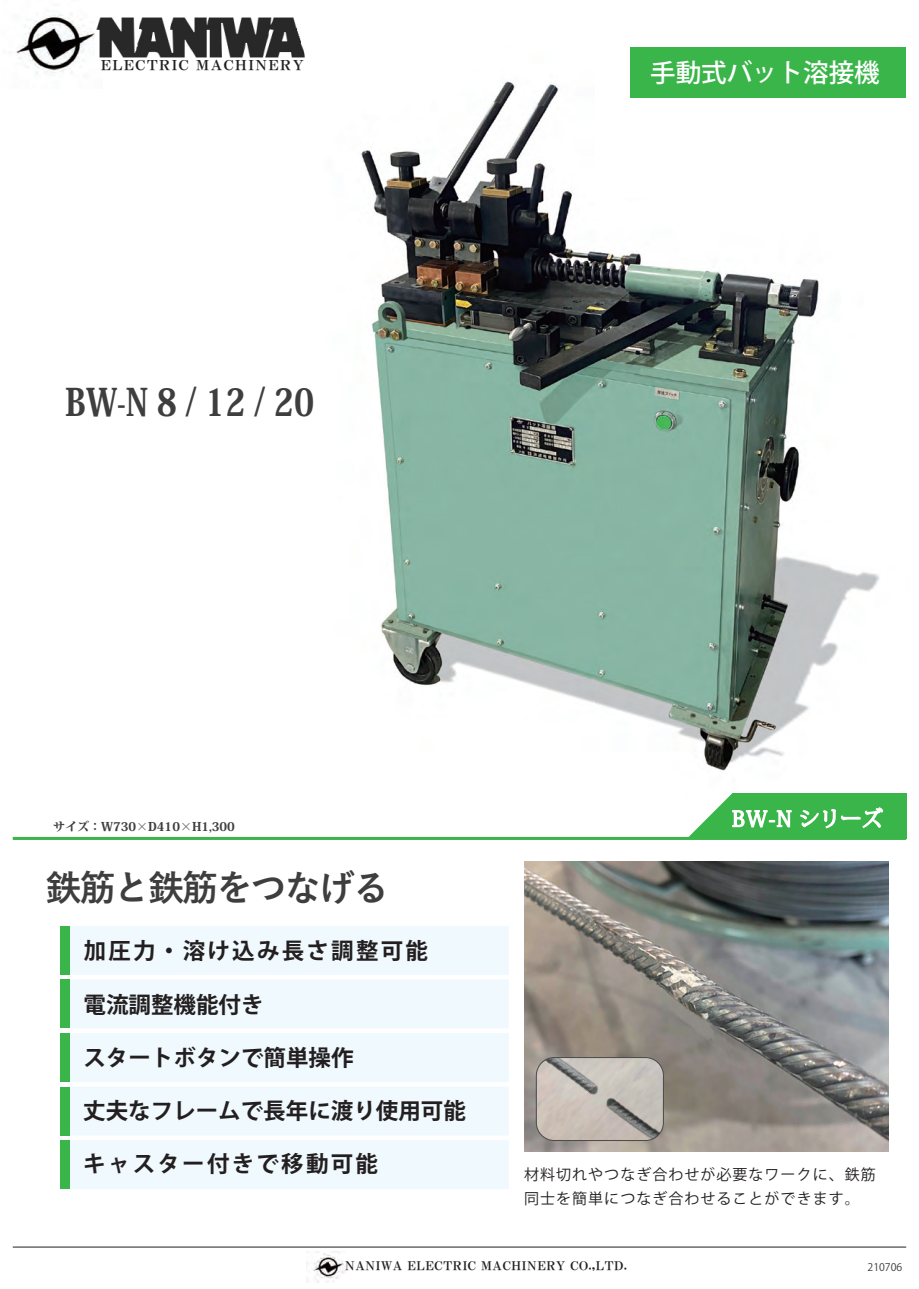
<style>
.page{position:relative;width:919px;height:1289px;background:#fff}
.page>*{position:absolute;margin:0;border:0;box-sizing:border-box;transform-origin:0 0}
.t1{font:800 37.5px "Koz Min Pr 6 N";color:#3e3e3f;scale:.84 1}
.t2{font:700 36px "Yu Gothic";letter-spacing:-.05em;color:#3e3e3f}
.t3{font:500 25.5px "Koz Go Pr 6 N";color:#fff}
.t4{font:700 22.5px "Koz Go Pr 6 N";color:#231f20}
.t5{font:700 22.5px "Koz Go Pr 6 N";letter-spacing:.1em;color:#231f20}
.t6{font:15px/24px "Koz Go Pr 6 N";letter-spacing:.07em;color:#231f20}
.t7{font:13.65px "HGP Mincho E";letter-spacing:.1em;color:#231f20}
.t8{font:12px "HGP Mincho E";letter-spacing:.05em;color:#231f20;scale:.95 1}
.t9{font:800 12px "Koz Min Pr 6 N";color:#3e3e3f}
.t10{font:10.5px "Koz Go Pro";color:#3e3e3f}
</style>
<div class="page">
<img style="left:365px;top:81px;width:542px;height:734px">
<hr style="left:13px;top:837px;width:893px;height:3px;background:#3ab54a">
<div style="left:630px;top:47px;width:276px;height:50px;background:#3ab54a"></div>
<div style="left:732px;top:793px;width:174px;height:45px;background:#3ab54a"></div>
<svg style="left:687px;top:793px;width:105px;height:44px"></svg>
<svg style="left:798px;top:779px;width:85px;height:50px"></svg>
<hr style="left:13px;top:1246px;width:893px;height:1px;background:#231f20">
<img style="left:307px;top:1251px;width:38px;height:31px">
<div style="left:58px;top:921px;width:455px;height:58px;background:#f0f9fd;border:4px solid #fff"></div>
<div style="left:58px;top:974px;width:455px;height:59px;background:#f0f9fd;border:4px solid #fff"></div>
<div style="left:58px;top:1028px;width:455px;height:58px;background:#f0f9fd;border:4px solid #fff"></div>
<div style="left:58px;top:1082px;width:455px;height:58px;background:#f0f9fd;border:4px solid #fff"></div>
<div style="left:58px;top:1135px;width:455px;height:58px;background:#f0f9fd;border:4px solid #fff"></div>
<div style="left:61px;top:926px;width:9px;height:48px;background:#3ab54a"></div>
<div style="left:61px;top:979px;width:9px;height:49px;background:#3ab54a"></div>
<div style="left:61px;top:1033px;width:9px;height:48px;background:#3ab54a"></div>
<div style="left:61px;top:1086px;width:9px;height:49px;background:#3ab54a"></div>
<div style="left:61px;top:1140px;width:9px;height:49px;background:#3ab54a"></div>
<img style="left:524px;top:861px;width:364px;height:290px">
<img style="left:536px;top:1057px;width:127px;height:83px">
<div style="left:536px;top:1057px;width:127px;height:83px;border:1px solid #494a4b;border-radius:18px"></div>
<img style="left:361px;top:81px;width:29px;height:84px">
<img style="left:10px;top:13px;width:85px;height:63px">
<img style="left:96px;top:17px;width:209px;height:41px">
<p class="t7" style="left:101px;top:59px;width:205px">ＥＬＥＣＴＲＩＣ ＭＡＣＨＩＮＥＲＹ</p>
<h1 class="t1" style="left:65px;top:381px;width:298px">BW-N 8 / 12 / 20</h1>
<h3 class="t3" style="left:650px;top:58px;width:231px">手動式バット溶接機</h3>
<p class="t9" style="left:53px;top:819px;width:183px">サイズ：W730×D410×H1,300</p>
<h2 class="t2" style="left:45px;top:867px;width:345px">鉄筋と鉄筋をつなげる</h2>
<h3 class="t5" style="left:84px;top:938px;width:346px">加圧力・溶け込み長さ調整可能</h3>
<h3 class="t4" style="left:84px;top:991px;width:182px">電流調整機能付き</h3>
<h3 class="t4" style="left:83px;top:1044px;width:271px">スタートボタンで簡単操作</h3>
<h3 class="t4" style="left:83px;top:1098px;width:384px">丈夫なフレームで長年に渡り使用可能</h3>
<h3 class="t5" style="left:83px;top:1151px;width:296px">キャスター付きで移動可能</h3>
<p class="t6" style="left:524px;top:1162px;width:353px">材料切れやつなぎ合わせが必要なワークに、鉄筋同士を簡単につなぎ合わせることができます。</p>
<p class="t8" style="left:345px;top:1259px;width:298px">ＮＡＮＩＷＡ ＥＬＥＣＴＲＩＣ ＭＡＣＨＩＮＥＲＹ ＣＯ.,ＬＴＤ.</p>
<p class="t10" style="left:867px;top:1260px;width:36px">210706</p>
</div>
